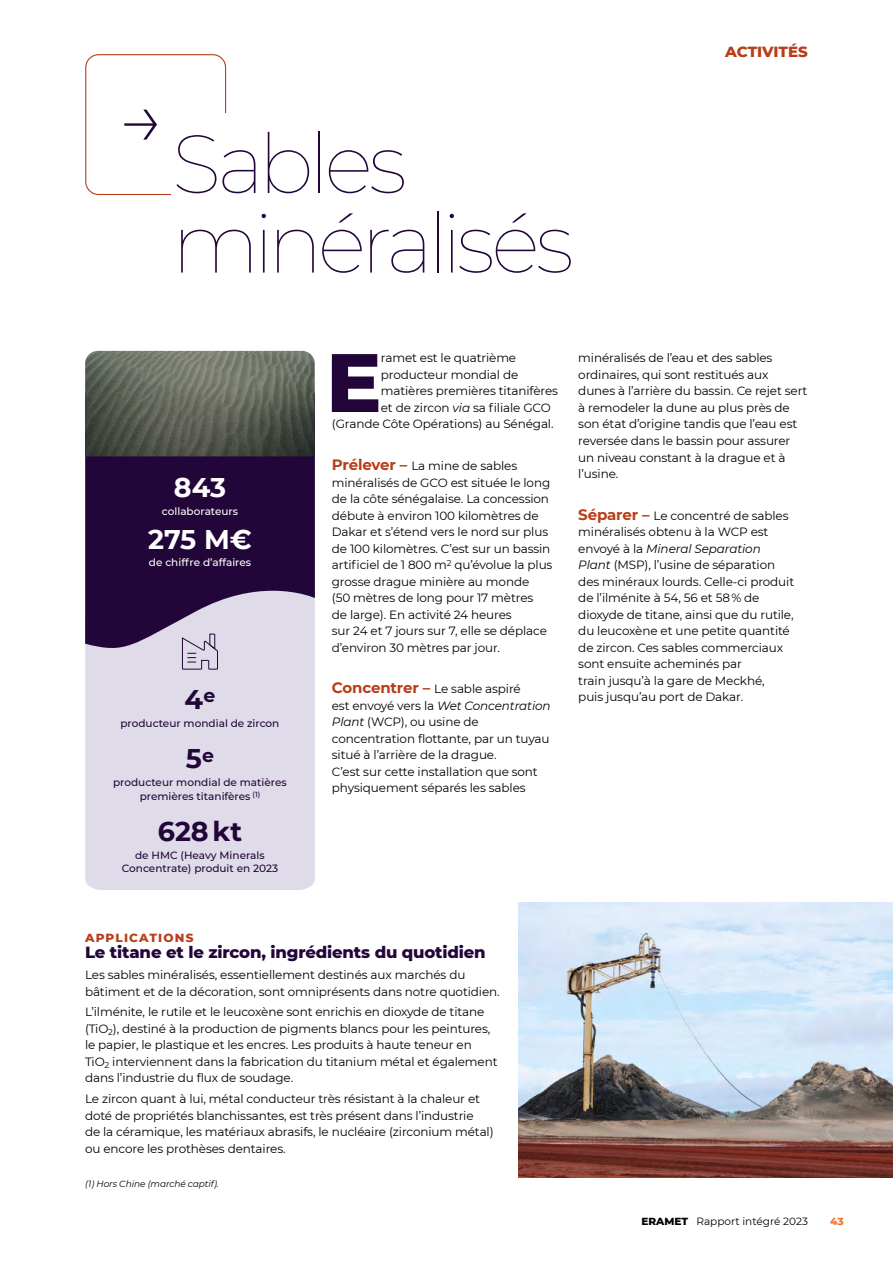
<style>
.page{position:relative;width:893px;height:1263px;background:#fff}
.page>*{position:absolute;margin:0;border:0;box-sizing:border-box;transform-origin:0 0}
.t1{font:800 82.65px "Montserrat";color:#220639}
.Titre_2_extralight_C35_33{font:100 82.5px/79.5px "Montserrat";letter-spacing:-.065em;color:#220639}
.t2{font:700 27px "Montserrat";color:#220639}
.t3{font:700 27px "Montserrat";letter-spacing:-.005em;color:#fff}
.t4{font:800 16.5px "Montserrat";letter-spacing:-.01em;color:#220639}
.t5{font:800 15px "Montserrat";color:#b93d18}
.t6{font:12px/16.5px "Montserrat";letter-spacing:-.01em;color:#000}
.t7{font:800 12px "Montserrat";letter-spacing:.1em;color:#b93d18}
.t8{font:500 10.5px/13.5px "Montserrat";color:#220639;text-align:center}
.t9{font:500 10.5px "Montserrat";color:#fff}
.t10{font:10.5px "Montserrat";color:#000}
.t11{font:800 10.5px "Montserrat";color:#ef7830}
.Legende_C6{font:italic 9px "Montserrat";letter-spacing:-.01em;color:#000}
.s1{font-weight:700;font-size:15px;color:#b93d18}
.s2{font-style:italic}
.s3{font-weight:800}
</style>
<div class="page">
<div style="left:85px;top:654px;width:230px;height:236px;background:#dfdbe8"></div>
<svg style="left:85px;top:456px;width:230px;height:198px;background:#442c58"></svg>
<svg style="left:181px;top:633px;width:37px;height:37px"></svg>
<img style="left:85px;top:351px;width:230px;height:105px">
<div style="left:85px;top:54px;width:141px;height:141px;border:1px solid #b93d18;border-radius:13px"></div>
<div style="left:172px;top:113px;width:435px;height:168px;background:#fff"></div>
<svg style="left:124px;top:110px;width:33px;height:30px"></svg>
<img style="left:519px;top:902px;width:374px;height:276px">
<p class="Titre_2_extralight_C35_33" style="left:172px;top:122px;width:404px">Sables minéralisés</p>
<p class="t5" style="left:725px;top:41px;width:84px">ACTIVITÉS</p>
<p class="t6" style="left:578px;top:350px;width:231px">minéralisés de l’eau et des sables ordinaires, qui sont restitués aux dunes à l’arrière du bassin. Ce rejet sert à remodeler la dune au plus près de son état d’origine tandis que l’eau est reversée dans le bassin pour assurer un niveau constant à la drague et à l’usine.</p>
<p class="t6" style="left:578px;top:507px;width:217px"><span class="s1">Séparer –</span> Le concentré de sables minéralisés obtenu à la WCP est envoyé à la <span class="s2">Mineral Separation Plant</span> (MSP), l’usine de séparation des minéraux lourds. Celle-ci produit de l’ilménite à 54, 56 et 58 % de dioxyde de titane, ainsi que du rutile, du leucoxène et une petite quantité de zircon. Ces sables commerciaux sont ensuite acheminés par<br>train jusqu’à la gare de Meckhé,</p>
<p class="t1" style="left:326px;top:322px;width:57px">E</p>
<p class="t6" style="left:381px;top:350px;width:137px">ramet est le quatrième</p>
<p class="t6" style="left:381px;top:366px;width:139px">producteur mondial de</p>
<p class="t6" style="left:381px;top:383px;width:179px">matières premières titanifères</p>
<p class="t6" style="left:381px;top:399px;width:172px">et de zircon <span class="s2">via</span> sa filiale GCO</p>
<p class="t6" style="left:332px;top:416px;width:223px">(Grande Côte Opérations) au Sénégal.</p>
<p class="t6" style="left:332px;top:457px;width:222px"><span class="s1">Prélever –</span> La mine de sables minéralisés de GCO est située le long de la côte sénégalaise. La concession débute à environ 100 kilomètres de Dakar et s’étend vers le nord sur plus de 100 kilomètres. C’est sur un bassin artificiel de 1 800 m<sup>2</sup> qu’évolue la plus grosse drague minière au monde<br>(50 mètres de long pour 17 mètres<br>de large). En activité 24 heures<br>sur 24 et 7 jours sur 7, elle se déplace d’environ 30 mètres par jour.</p>
<p class="t6" style="left:332px;top:680px;width:220px"><span class="s1">Concentrer –</span> Le sable aspiré<br>est envoyé vers la <span class="s2">Wet Concentration<br>Plant</span> (WCP), ou usine de concentration flottante, par un tuyau situé à l’arrière de la drague.<br>C’est sur cette installation que sont physiquement séparés les sables</p>
<p class="t3" style="left:174px;top:468px;width:54px">843</p>
<p class="t9" style="left:162px;top:504px;width:78px">collaborateurs</p>
<p class="t3" style="left:148px;top:519px;width:105px">275 M€</p>
<p class="t9" style="left:149px;top:555px;width:104px">de chiffre d’affaires</p>
<p class="t2" style="left:184px;top:680px;width:32px">4<sup>e</sup></p>
<p class="t6" style="left:578px;top:688px;width:166px">puis jusqu’au port de Dakar.</p>
<p class="t8" style="left:120px;top:716px;width:160px">producteur mondial de zircon</p>
<p class="t2" style="left:186px;top:739px;width:29px">5<sup>e</sup></p>
<p class="t8" style="left:113px;top:775px;width:175px">producteur mondial de matières premières titanifères <sup>(1)</sup></p>
<p class="t2" style="left:158px;top:812px;width:86px">628 kt</p>
<p class="t8" style="left:122px;top:848px;width:158px">de HMC (Heavy Minerals<br>Concentrate) produit en 2023</p>
<p class="t7" style="left:85px;top:929px;width:110px">APPLICATIONS</p>
<p class="t4" style="left:85px;top:940px;width:402px">Le titane et le zircon, ingrédients du quotidien</p>
<p class="t6" style="left:85px;top:966px;width:416px">Les sables minéralisés, essentiellement destinés aux marchés du bâtiment et de la décoration, sont omniprésents dans notre quotidien.</p>
<p class="t6" style="left:85px;top:1003px;width:414px">L’ilménite, le rutile et le leucoxène sont enrichis en dioxyde de titane (TiO<sub>2</sub>), destiné à la production de pigments blancs pour les peintures, le papier, le plastique et les encres. Les produits à haute teneur en TiO<sub>2</sub> interviennent dans la fabrication du titanium métal et également dans l’industrie du flux de soudage.</p>
<p class="t6" style="left:85px;top:1090px;width:410px">Le zircon quant à lui, métal conducteur très résistant à la chaleur et doté de propriétés blanchissantes, est très présent dans l’industrie<br>de la céramique, les matériaux abrasifs, le nucléaire (zirconium métal) ou encore les prothèses dentaires.</p>
<p class="Legende_C6" style="left:85px;top:1177px;width:135px">(1) Hors Chine (marché captif).</p>
<p class="t10" style="left:641px;top:1214px;width:168px"><span class="s3">ERAMET</span> Rapport intégré 2023</p>
<p class="t11" style="left:830px;top:1213px;width:15px">43</p>
</div>
